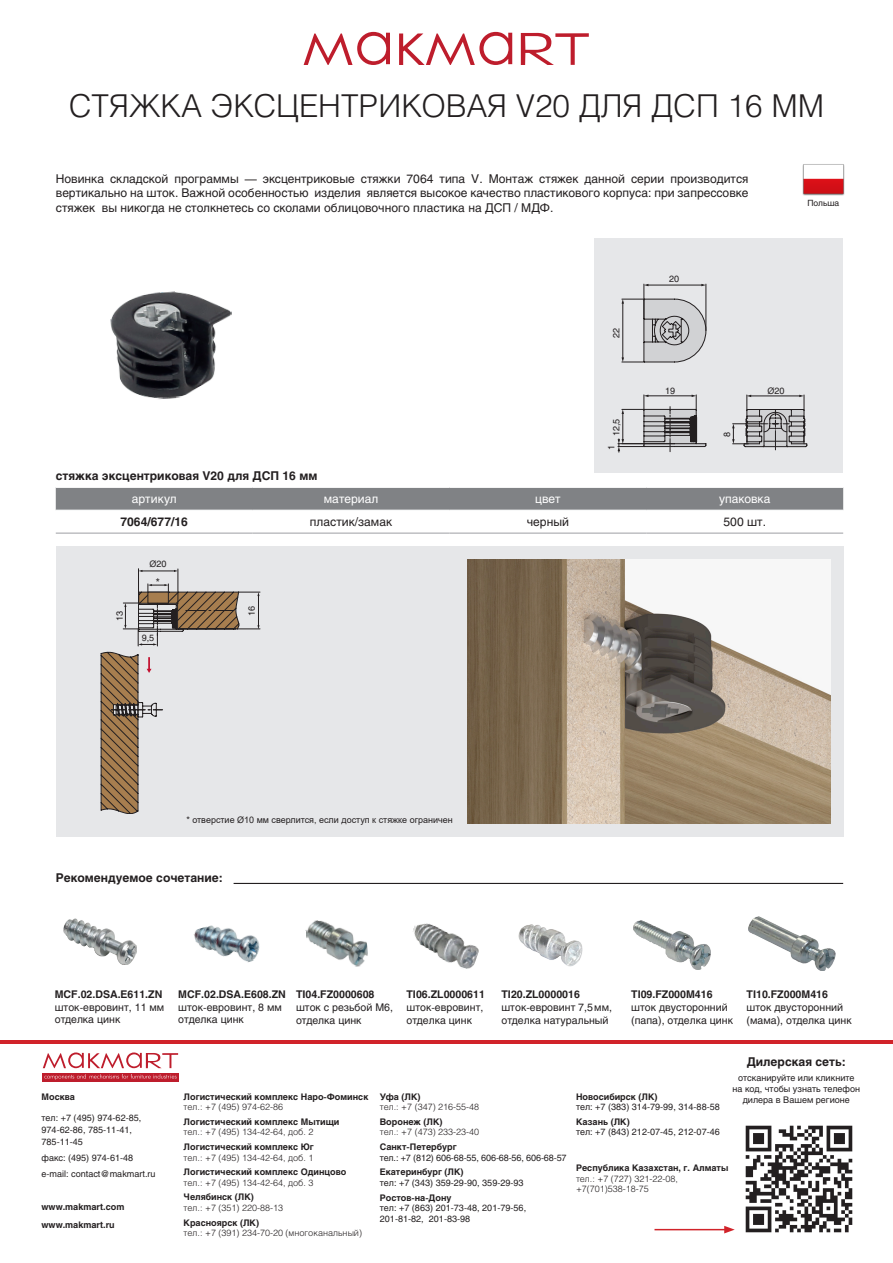
<style>
.page{position:relative;width:893px;height:1263px;background:#fff}
.page>*{position:absolute;margin:0;border:0;box-sizing:border-box;transform-origin:0 0}
.артикулы{font:300 31.5px "Helios";color:#231f20}
.t1{font:12px/14.4px "Helios C";color:#231f20;text-align:justify}
.артикулы-2{font:700 12px "Helios C";color:#231f20}
.t2{font:12px "Helios C";color:#fff}
.артикулы-3{font:10.5px/12.6px "Helios C";color:#231f20}
.артикулы-4{font:700 10.5px "Helios C";color:#231f20}
.схемы{font:10.5px "Arial";color:#231f20}
.схемы-2{font:9px/12px "Helios C";color:#231f20}
.t3{font:700 9px/17.5px "Helios C";color:#231f20}
.t4{font:300 9px/10.5px "Helios";color:#231f20}
.схемы-3{font:9px "Arial";color:#231f20}
.t5{font:8.55px "Helios C";color:#231f20}
.s1{font-family:"Arial"}
</style>
<div class="page">
<svg style="left:399px;top:32px;width:113px;height:33px"></svg>
<svg style="left:304px;top:32px;width:86px;height:33px"></svg>
<svg style="left:521px;top:33px;width:68px;height:32px"></svg>
<hr style="left:0;top:1040px;width:893px;height:3px;background:#d1232a">
<img style="left:745px;top:1125px;width:108px;height:108px">
<div style="left:43px;top:1073px;width:136px;height:8px;background:#be1d2c"></div>
<svg style="left:44px;top:1074px;width:133px;height:6px"></svg>
<svg style="left:43px;top:1052px;width:135px;height:16px"></svg>
<hr style="left:654px;top:1229px;width:72px;height:1px;background:#d1232a">
<svg style="left:724px;top:1226px;width:11px;height:7px"></svg>
<div style="left:56px;top:546px;width:787px;height:291px;background:#e6e7e9"></div>
<hr style="left:178px;top:569px;width:1px;height:34px;background:#231f20">
<hr style="left:138px;top:569px;width:1px;height:34px;background:#231f20">
<hr style="left:142px;top:571px;width:33px;height:1px;background:#231f20">
<svg style="left:101px;top:584px;width:159px;height:230px"></svg>
<div style="left:594px;top:238px;width:249px;height:235px;background:#e6e7e9"></div>
<hr style="left:648px;top:285px;width:54px;height:1px;background:#231f20">
<hr style="left:706px;top:284px;width:1px;height:47px;background:#231f20">
<hr style="left:644px;top:284px;width:1px;height:34px;background:#231f20">
<svg style="left:618px;top:299px;width:189px;height:153px"></svg>
<img style="left:110px;top:291px;width:122px;height:108px">
<div style="left:56px;top:488px;width:787px;height:22px;background:#808285"></div>
<hr style="left:56px;top:532px;width:197px;height:2px;background:#a8a9ad">
<hr style="left:253px;top:532px;width:196px;height:2px;background:#a8a9ad">
<hr style="left:449px;top:532px;width:197px;height:2px;background:#a8a9ad">
<hr style="left:646px;top:532px;width:197px;height:2px;background:#a8a9ad">
<img style="left:802px;top:164px;width:43px;height:32px">
<img style="left:468px;top:559px;width:363px;height:264px">
<img style="left:63px;top:918px;width:74px;height:47px">
<img style="left:634px;top:920px;width:76px;height:50px">
<img style="left:748px;top:917px;width:87px;height:53px">
<img style="left:193px;top:925px;width:67px;height:38px">
<img style="left:305px;top:920px;width:63px;height:47px">
<img style="left:413px;top:923px;width:66px;height:46px">
<img style="left:519px;top:924px;width:64px;height:42px">
<hr style="left:234px;top:883px;width:609px;height:1px;background:#231f20">
<p class="артикулы" style="left:69px;top:87px;width:757px">СТЯЖКА ЭКСЦЕНТРИКОВАЯ V20 ДЛЯ ДСП 16 ММ</p>
<p class="t1" style="left:56px;top:171px;width:694px">Новинка складской программы — эксцентриковые стяжки 7064 типа V. Монтаж стяжек данной серии производится вертикально на шток. Важной особенностью изделия является высокое качество пластикового корпуса: при запрессовке стяжек вы никогда не столкнетесь со сколами облицовочного пластика на ДСП / МДФ.</p>
<p class="t5" style="left:807px;top:198px;width:33px">Польша</p>
<p class="артикулы-2" style="left:56px;top:469px;width:263px">стяжка эксцентриковая V20 для ДСП 16 мм</p>
<p class="схемы-2" style="left:610px;top:338px;width:12px;rotate:-90deg">22</p>
<p class="схемы-2" style="left:610px;top:436px;width:19px;rotate:-90deg">12,5</p>
<p class="схемы-2" style="left:605px;top:450px;width:7px;rotate:-90deg">1</p>
<p class="схемы-2" style="left:669px;top:273px;width:12px">20</p>
<p class="схемы-2" style="left:665px;top:385px;width:12px">19</p>
<p class="схемы-2" style="left:721px;top:436px;width:7px;rotate:-90deg">8</p>
<p class="схемы-2" style="left:767px;top:385px;width:19px"><span class="s1">Ø</span>20</p>
<p class="t2" style="left:132px;top:492px;width:46px">артикул</p>
<p class="t2" style="left:324px;top:492px;width:56px">материал</p>
<p class="t2" style="left:535px;top:492px;width:27px">цвет</p>
<p class="t2" style="left:719px;top:492px;width:53px">упаковка</p>
<p class="артикулы-2" style="left:120px;top:515px;width:69px">7064/677/16</p>
<p class="t1" style="left:310px;top:515px;width:84px">пластик/замак</p>
<p class="t1" style="left:527px;top:515px;width:44px">черный</p>
<p class="t1" style="left:723px;top:515px;width:44px">500 шт.</p>
<p class="схемы-2" style="left:149px;top:558px;width:19px"><span class="s1">Ø</span>20</p>
<p class="схемы-2" style="left:113px;top:621px;width:12px;rotate:-90deg">13</p>
<p class="схемы" style="left:156px;top:575px;width:6px">*</p>
<p class="схемы-2" style="left:142px;top:632px;width:14px">9,5</p>
<p class="схемы-2" style="left:245px;top:616px;width:12px;rotate:-90deg">16</p>
<p class="схемы-3" style="left:186px;top:814px;width:268px">* отверстие Ø10 мм сверлится, если доступ к стяжке ограничен</p>
<p class="артикулы-2" style="left:56px;top:871px;width:169px">Рекомендуемое сочетание:</p>
<p class="артикулы-4" style="left:55px;top:988px;width:109px">MCF.02.DSA.E611.ZN</p>
<p class="артикулы-3" style="left:55px;top:1000px;width:111px">шток-евровинт, 11 мм отделка цинк</p>
<p class="t3" style="left:42px;top:1087px;width:35px">Москва</p>
<p class="схемы-2" style="left:42px;top:1111px;width:101px">тел: +7 (495) 974-62-85,<br>974-62-86, 785-11-41,<br>785-11-45</p>
<p class="схемы-2" style="left:42px;top:1149px;width:116px;line-height:16.2px">факс: (495) 974-61-48 e-mail: contact@makmart.ru</p>
<p class="t3" style="left:42px;top:1198px;width:84px">www.makmart.com www.makmart.ru</p>
<p class="артикулы-4" style="left:178px;top:988px;width:109px">MCF.02.DSA.E608.ZN</p>
<p class="артикулы-3" style="left:178px;top:1000px;width:105px">шток-евровинт, 8 мм отделка цинк</p>
<p class="артикулы-4" style="left:296px;top:988px;width:80px">TI04.FZ0000608</p>
<p class="артикулы-3" style="left:296px;top:1001px;width:99px">шток с резьбой М6, отделка цинк</p>
<p class="артикулы-4" style="left:406px;top:989px;width:80px">TI06.ZL0000611</p>
<p class="артикулы-3" style="left:406px;top:1001px;width:79px">шток-евровинт, отделка цинк</p>
<p class="артикулы-4" style="left:501px;top:988px;width:80px">TI20.ZL0000016</p>
<p class="артикулы-3" style="left:501px;top:1001px;width:112px">шток-евровинт 7,5мм, отделка натуральный</p>
<p class="артикулы-4" style="left:631px;top:988px;width:83px">TI09.FZ000M416</p>
<p class="артикулы-3" style="left:631px;top:1001px;width:103px">шток двусторонний (папа), отделка цинк</p>
<p class="артикулы-4" style="left:747px;top:988px;width:83px">TI10.FZ000M416</p>
<p class="артикулы-3" style="left:747px;top:1001px;width:107px">шток двусторонний (мама), отделка цинк</p>
<p class="t3" style="left:184px;top:1087px;width:186px">Логистический комплекс Наро-Фоминск</p>
<p class="t4" style="left:184px;top:1101px;width:101px">тел.: +7 (495) 974-62-86</p>
<p class="t3" style="left:184px;top:1113px;width:157px">Логистический комплекс Мытищи</p>
<p class="t4" style="left:184px;top:1127px;width:131px">тел.: +7 (495) 134-42-64, доб. 2</p>
<p class="t3" style="left:184px;top:1138px;width:132px">Логистический комплекс Юг</p>
<p class="t4" style="left:184px;top:1152px;width:131px">тел.: +7 (495) 134-42-64, доб. 1</p>
<p class="t3" style="left:184px;top:1163px;width:164px">Логистический комплекс Одинцово</p>
<p class="t4" style="left:184px;top:1177px;width:131px">тел.: +7 (495) 134-42-64, доб. 3</p>
<p class="t3" style="left:184px;top:1188px;width:72px">Челябинск (ЛК)</p>
<p class="t4" style="left:184px;top:1202px;width:101px">тел.: +7 (351) 220-88-13</p>
<p class="t3" style="left:184px;top:1213px;width:77px">Красноярск (ЛК)</p>
<p class="t4" style="left:184px;top:1227px;width:180px">тел.: +7 (391) 234-70-20 (многоканальный)</p>
<p class="t3" style="left:380px;top:1087px;width:42px">Уфа (ЛК)</p>
<p class="t4" style="left:380px;top:1101px;width:101px">тел.: +7 (347) 216-55-48</p>
<p class="t3" style="left:380px;top:1113px;width:64px">Воронеж (ЛК)</p>
<p class="t4" style="left:380px;top:1127px;width:101px">тел.: +7 (473) 233-23-40</p>
<p class="t3" style="left:380px;top:1138px;width:78px">Санкт-Петербург</p>
<p class="схемы-2" style="left:380px;top:1151px;width:188px">тел.: +7 (812) 606-68-55, 606-68-56, 606-68-57</p>
<p class="t3" style="left:380px;top:1163px;width:85px">Екатеринбург (ЛК)</p>
<p class="схемы-2" style="left:380px;top:1176px;width:145px">тел: +7 (343) 359-29-90, 359-29-93</p>
<p class="t3" style="left:380px;top:1188px;width:73px">Ростов-на-Дону</p>
<p class="схемы-2" style="left:380px;top:1202px;width:148px;line-height:10.5px">тел: +7 (863) 201-73-48, 201-79-56,<br>201-81-82, 201-83-98</p>
<h2 class="артикулы-2" style="left:747px;top:1055px;width:101px">Дилерская сеть:</h2>
<p class="схемы-2" style="left:733px;top:1073px;width:129px;line-height:10.8px;text-align:center">отсканируйте или кликните на код, чтобы узнать телефон</p>
<p class="t3" style="left:576px;top:1087px;width:83px">Новосибирск (ЛК)</p>
<p class="схемы-2" style="left:576px;top:1101px;width:145px">тел: +7 (383) 314-79-99, 314-88-58</p>
<p class="t3" style="left:576px;top:1113px;width:55px">Казань (ЛК)</p>
<p class="схемы-2" style="left:576px;top:1126px;width:145px">тел: +7 (843) 212-07-45, 212-07-46</p>
<p class="t3" style="left:576px;top:1159px;width:154px">Республика Казахстан, г. Алматы</p>
<p class="t4" style="left:576px;top:1173px;width:103px">тел.: +7 (727) 321-22-08, +7(701)538-18-75</p>
<p class="схемы-2" style="left:743px;top:1094px;width:109px">дилера в Вашем регионе</p>
</div>
